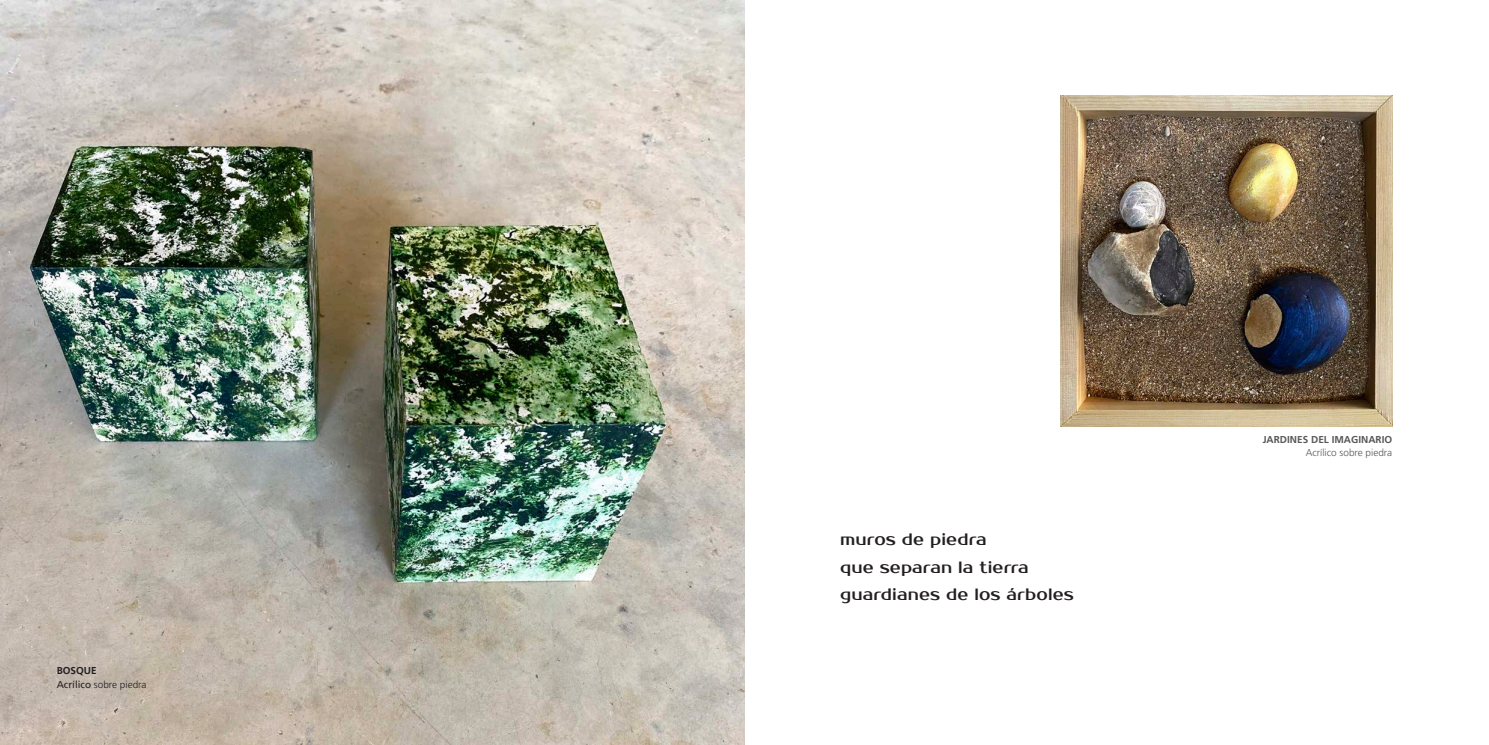
<style>
.page{position:relative;width:1489px;height:745px;background:#fff}
.page>*{position:absolute;margin:0;border:0;box-sizing:border-box;transform-origin:0 0}
.t1{font:16.25px "Prosto";letter-spacing:.01em;color:#231f20}
.t2{font:700 10px/13.1px "Frutiger";color:#57585a;text-align:right}
.t3{font:300 10px/13.1px "Frutiger";color:#231f20}
.s1{font-weight:700}
.s2{font-weight:400}
.s3{font-weight:300}
</style>
<div class="page">
<img style="left:0;top:0;width:744px;height:744px">
<img style="left:1060px;top:95px;width:332px;height:331px">
<p class="t3" style="left:57px;top:664px;width:91px"><span class="s1">BOSQUE<br></span><span class="s2">Acrílico</span> sobre piedra</p>
<p class="t1" style="left:840px;top:529px;width:148px">muros de piedra</p>
<p class="t1" style="left:840px;top:557px;width:190px">que separan la tierra</p>
<p class="t1" style="left:840px;top:584px;width:235px">guardianes de los árboles</p>
<p class="t2" style="left:1262px;top:433px;width:131px">JARDINES DEL IMAGINARIO<br><span class="s3">Acrílico sobre piedra</span></p>
</div>
